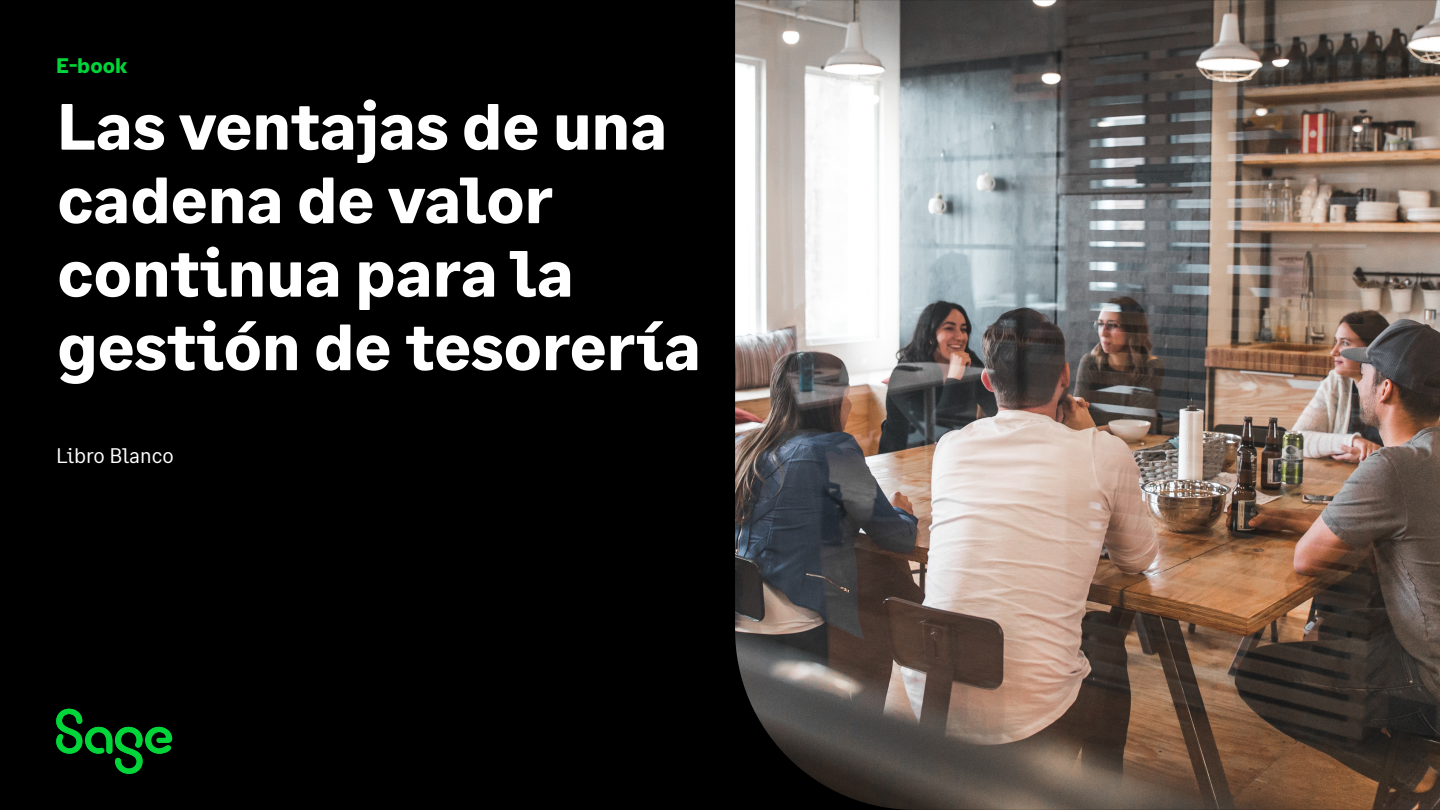
<style>
.page{position:relative;width:1440px;height:810px;background:#000}
.page>*{position:absolute;margin:0;border:0;box-sizing:border-box;transform-origin:0 0}
.Heading_1{font:700 65.25px/73.5px "Sage Text";color:#fff}
.Heading_2{font:21px "Sage Text";color:#fff}
.Heading_2-2{font:700 21px "Sage Text";color:#00d639}
</style>
<div class="page">
<img style="left:735px;top:0;width:705px;height:810px">
<svg style="left:56px;top:709px;width:116px;height:65px"></svg>
<p class="Heading_2-2" style="left:56px;top:53px;width:72px">E-book</p>
<p class="Heading_1" style="left:57px;top:91px;width:645px">Las ventajas de una cadena de valor continua para la gestión de tesorería</p>
<p class="Heading_2" style="left:56px;top:443px;width:119px">Libro Blanco</p>
</div>
